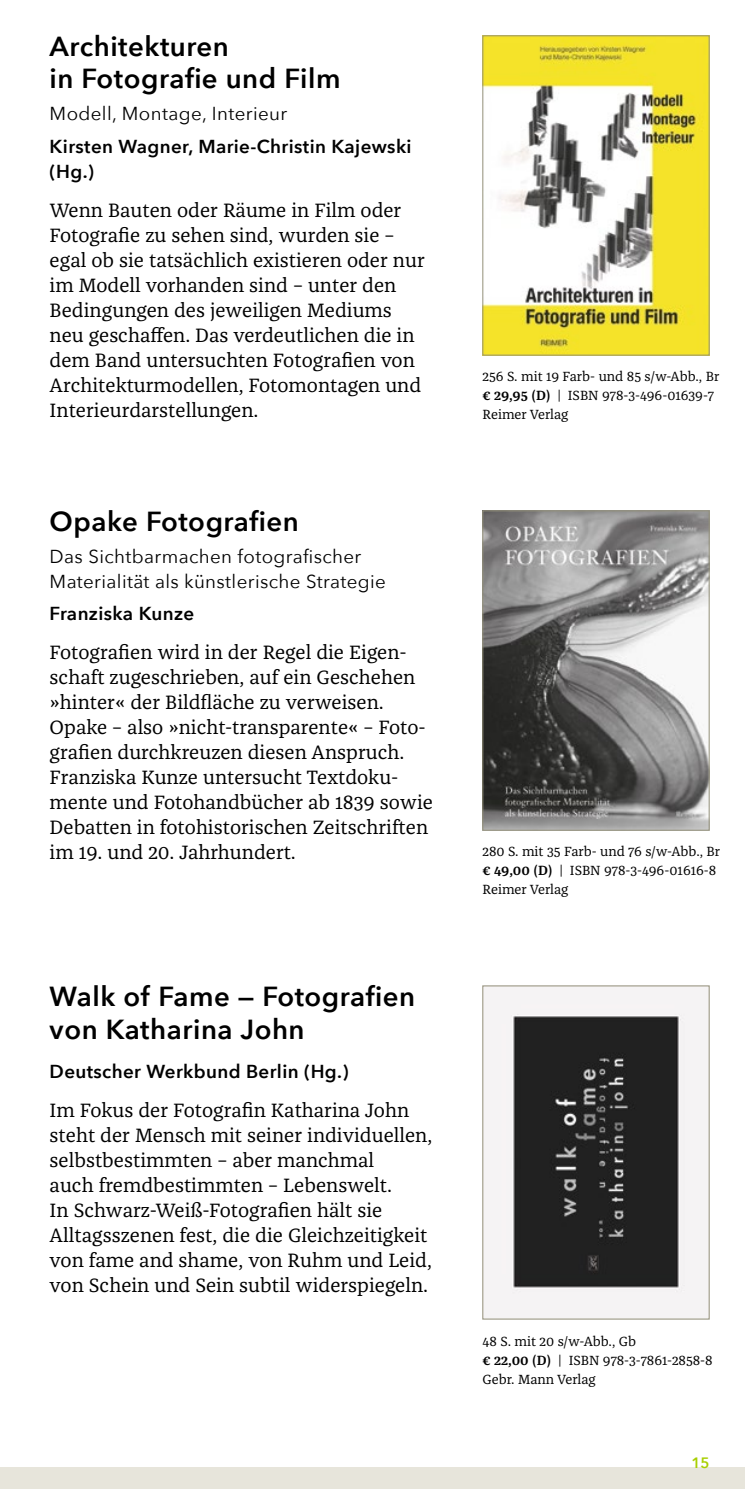
<style>
.page{position:relative;width:745px;height:1489px;background:#fff}
.page>*{position:absolute;margin:0;border:0;box-sizing:border-box;transform-origin:0 0}
.t1{font:600 27.5px/32.5px "Avenir Next";letter-spacing:.02em;color:#000}
.t2{font:20px/25px "Franziska Pro";color:#000}
.t3{font:18.75px/25px "Avenir Next";letter-spacing:.02em;color:#000}
.t4{font:600 18.75px/25px "Avenir Next";letter-spacing:.02em;color:#000}
.t5{font:600 15px "Avenir Next";color:#a8cf00}
.t6{font:13.75px/18.8px "Franziska Pro";color:#000}
.s1{font-weight:600}
</style>
<div class="page">
<div style="left:0;top:1467px;width:744px;height:21px;background:#e7e5db"></div>
<img style="left:484px;top:987px;width:223px;height:330px">
<div style="left:482px;top:985px;width:227px;height:334px;border:1px solid #94917a"></div>
<img style="left:484px;top:512px;width:223px;height:316px">
<div style="left:482px;top:510px;width:227px;height:320px;border:1px solid #94917a"></div>
<img style="left:484px;top:37px;width:223px;height:316px">
<div style="left:482px;top:35px;width:227px;height:320px;border:1px solid #94917a"></div>
<h1 class="t1" style="left:50px;top:29px;width:292px">Architekturen<br>in Fotografie und Film</h1>
<p class="t3" style="left:50px;top:101px;width:239px">Modell, Montage, Interieur</p>
<p class="t4" style="left:50px;top:133px;width:363px">Kirsten Wagner, Marie-Christin Kajewski (Hg.)</p>
<p class="t2" style="left:50px;top:197px;width:376px">Wenn Bauten oder Räume in Film oder Fotografie zu sehen sind, wurden sie – egal ob sie tatsächlich existieren oder nur im Modell vorhanden sind – unter den Bedingungen des jeweiligen Mediums neu geschaffen. Das verdeutlichen die in dem Band untersuchten Fotografien von Architekturmodellen, Fotomontagen und Interieurdarstellungen.</p>
<h1 class="t1" style="left:50px;top:504px;width:250px">Opake Fotografien</h1>
<p class="t3" style="left:50px;top:543px;width:337px">Das Sichtbarmachen fotografischer<br>Materialität als künstlerische Strategie</p>
<p class="t4" style="left:50px;top:600px;width:146px">Franziska Kunze</p>
<p class="t2" style="left:50px;top:640px;width:384px">Fotografien wird in der Regel die Eigen&shy;schaft zugeschrieben, auf ein Geschehen »hinter« der Bildfläche zu verweisen.<br>Opake – also »nicht-transparente« – Foto&shy;grafien durchkreuzen diesen Anspruch.<br>Franziska Kunze untersucht Textdoku&shy;mente und Fotohandbücher ab 1839 sowie Debatten in fotohistorischen Zeitschriften im 19. und 20. Jahrhundert.</p>
<h1 class="t1" style="left:50px;top:979px;width:367px">Walk of Fame — Fotografien von Katharina John</h1>
<p class="t4" style="left:50px;top:1058px;width:300px">Deutscher Werkbund Berlin (Hg.)</p>
<p class="t2" style="left:50px;top:1097px;width:384px">Im Fokus der Fotografin Katharina John steht der Mensch mit seiner individuellen, selbstbestimmten – aber manchmal<br>auch fremdbestimmten – Lebenswelt.<br>In Schwarz-Weiß-Fotografien hält sie Alltagsszenen fest, die die Gleichzeitigkeit von fame and shame, von Ruhm und Leid, von Schein und Sein subtil widerspiegeln.</p>
<p class="t6" style="left:482px;top:367px;width:238px">256 S. mit 19 Farb- und 85 s/w-Abb., Br <span class="s1">€ 29,95 (D)</span> | ISBN 978-3-496-01639-7<br>Reimer Verlag</p>
<p class="t6" style="left:482px;top:842px;width:239px">280 S. mit 35 Farb- und 76 s/w-Abb., Br <span class="s1">€ 49,00 (D)</span> | ISBN 978-3-496-01616-8<br>Reimer Verlag</p>
<p class="t6" style="left:482px;top:1332px;width:231px">48 S. mit 20 s/w-Abb., Gb<br><span class="s1">€ 22,00 (D)</span> | ISBN 978-3-7861-2858-8<br>Gebr. Mann Verlag</p>
<p class="t5" style="left:691px;top:1449px;width:20px">15</p>
</div>
